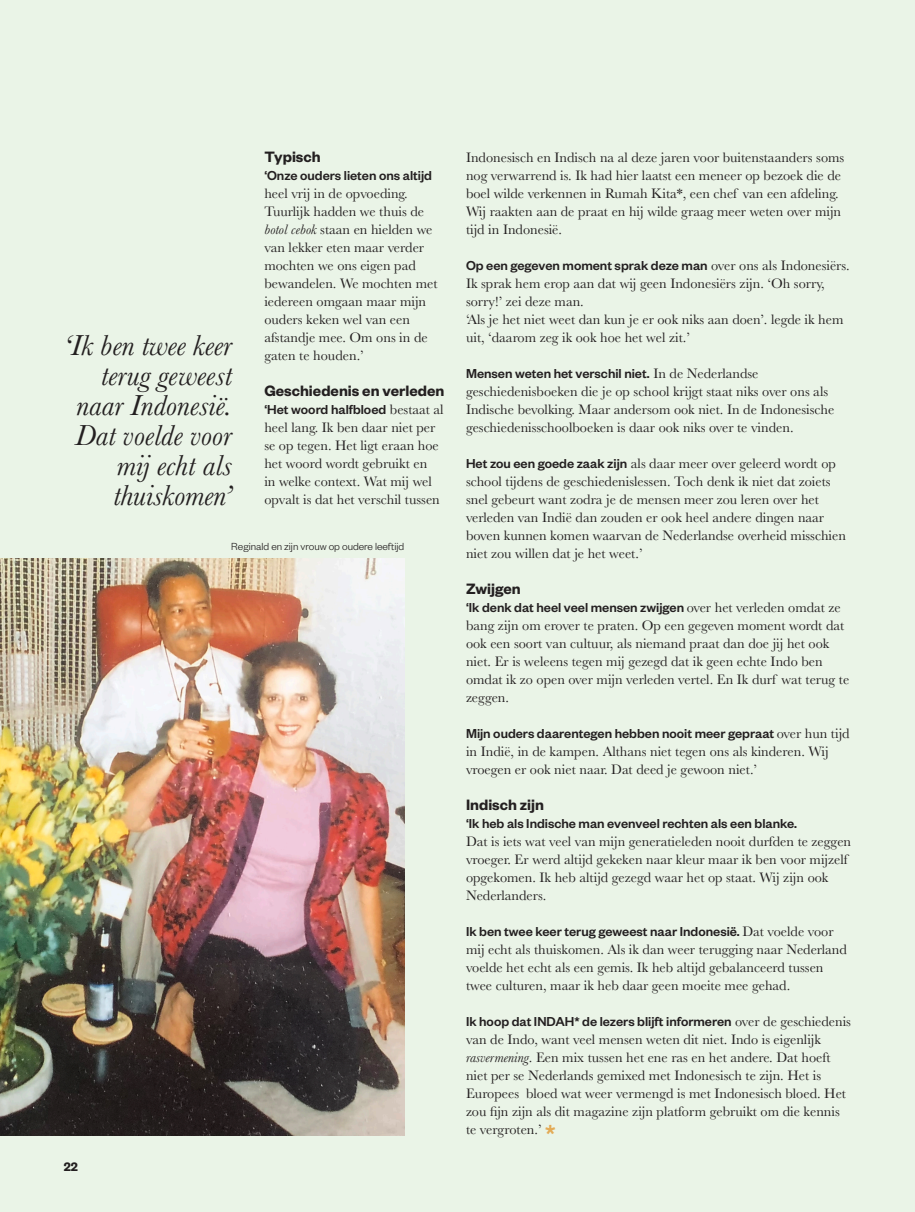
<style>
.page{position:relative;width:915px;height:1212px;background:#fff}
.page>*{position:absolute;margin:0;border:0;box-sizing:border-box;transform-origin:0 0}
.Streamer_Baskerville{font:italic 30px/30px "Baskerville";color:#231f20;text-align:right}
.Tussenkop{font:600 16.5px "Founders Grotesk";color:#231f20}
.Platte_tekst_Baskerv{font:14.25px/18px "Baskerville";color:#231f20}
.t1{font:600 13.5px "Founders Grotesk";color:#231f20}
.Fotobijschrift{font:300 11.25px "Founders Grotesk";color:#231f20}
.s1{font-family:"Founders Grotesk";font-weight:500}
.s2{font-style:italic}
.s3{font-family:"Founders Grotesk";font-weight:500;font-size:28.5px;color:#e3ab57}
</style>
<div class="page">
<div style="left:0;top:0;width:914px;height:1212px;background:#eaf4e7"></div>
<img style="left:0;top:558px;width:404px;height:577px">
<p class="Tussenkop" style="left:264px;top:146px;width:58px">Typisch</p>
<p class="Platte_tekst_Baskerv" style="left:264px;top:167px;width:175px"><span class="s1">‘Onze ouders lieten ons altijd </span>heel vrij in de opvoeding.<br>Tuurlijk hadden we thuis de <span class="s2">botol cebok</span> staan en hielden we van lekker eten maar verder mochten we ons eigen pad bewandelen. We mochten met iedereen omgaan maar mijn ouders keken wel van een afstandje mee. Om ons in de gaten te houden.’</p>
<p class="Tussenkop" style="left:264px;top:380px;width:181px">Geschiedenis en verleden</p>
<p class="Platte_tekst_Baskerv" style="left:264px;top:401px;width:181px"><span class="s1">‘Het woord halfbloed</span> bestaat al heel lang. Ik ben daar niet per se op tegen. Het ligt eraan hoe het woord wordt gebruikt en<br>in welke context. Wat mij wel opvalt is dat het verschil tussen</p>
<p class="Streamer_Baskerville" style="left:64px;top:330px;width:170px">‘Ik ben twee keer terug geweest naar Indonesië.<br>Dat voelde voor mij echt als thuiskomen’</p>
<p class="Fotobijschrift" style="left:231px;top:540px;width:174px">Reginald en zijn vrouw op oudere leeftijd</p>
<p class="t1" style="left:64px;top:1158px;width:16px">22</p>
<p class="Platte_tekst_Baskerv" style="left:466px;top:149px;width:379px">Indonesisch en Indisch na al deze jaren voor buitenstaanders soms nog verwarrend is. Ik had hier laatst een meneer op bezoek die de boel wilde verkennen in Rumah Kita*, een chef van een afdeling.<br>Wij raakten aan de praat en hij wilde graag meer weten over mijn tijd in Indonesië.</p>
<p class="Platte_tekst_Baskerv" style="left:466px;top:257px;width:385px"><span class="s1">Op een gegeven moment sprak deze man</span> over ons als Indonesiërs.<br>Ik sprak hem erop aan dat wij geen Indonesiërs zijn. ‘Oh sorry, sorry!’ zei deze man.</p>
<p class="Platte_tekst_Baskerv" style="left:466px;top:311px;width:379px">‘Als je het niet weet dan kun je er ook niks aan doen’. legde ik hem uit, ‘daarom zeg ik ook hoe het wel zit.’</p>
<p class="Platte_tekst_Baskerv" style="left:466px;top:365px;width:369px"><span class="s1">Mensen weten het verschil niet.</span> In de Nederlandse geschiedenisboeken die je op school krijgt staat niks over ons als Indische bevolking. Maar andersom ook niet. In de Indonesische geschiedenisschoolboeken is daar ook niks over te vinden.</p>
<p class="Platte_tekst_Baskerv" style="left:466px;top:455px;width:381px"><span class="s1">Het zou een goede zaak zijn</span> als daar meer over geleerd wordt op school tijdens de geschiedenislessen. Toch denk ik niet dat zoiets snel gebeurt want zodra je de mensen meer zou leren over het verleden van Indië dan zouden er ook heel andere dingen naar boven kunnen komen waarvan de Nederlandse overheid misschien niet zou willen dat je het weet.’</p>
<p class="Tussenkop" style="left:466px;top:578px;width:56px">Zwijgen</p>
<p class="Platte_tekst_Baskerv" style="left:466px;top:599px;width:384px"><span class="s1">‘Ik denk dat heel veel mensen zwijgen</span> over het verleden omdat ze bang zijn om erover te praten. Op een gegeven moment wordt dat ook een soort van cultuur, als niemand praat dan doe jij het ook niet. Er is weleens tegen mij gezegd dat ik geen echte Indo ben omdat ik zo open over mijn verleden vertel. En Ik durf wat terug te zeggen.</p>
<p class="Platte_tekst_Baskerv" style="left:466px;top:725px;width:385px"><span class="s1">Mijn ouders daarentegen hebben nooit meer gepraat</span> over hun tijd in Indië, in de kampen. Althans niet tegen ons als kinderen. Wij vroegen er ook niet naar. Dat deed je gewoon niet.’</p>
<p class="Tussenkop" style="left:466px;top:794px;width:79px">Indisch zijn</p>
<p class="Platte_tekst_Baskerv" style="left:466px;top:815px;width:386px"><span class="s1">‘Ik heb als Indische man evenveel rechten als een blanke.<br></span>Dat is iets wat veel van mijn generatieleden nooit durfden te zeggen vroeger. Er werd altijd gekeken naar kleur maar ik ben voor mijzelf opgekomen. Ik heb altijd gezegd waar het op staat. Wij zijn ook Nederlanders.</p>
<p class="Platte_tekst_Baskerv" style="left:466px;top:923px;width:382px"><span class="s1">Ik ben twee keer terug geweest naar Indonesië.</span> Dat voelde voor mij echt als thuiskomen. Als ik dan weer terugging naar Nederland voelde het echt als een gemis. Ik heb altijd gebalanceerd tussen twee culturen, maar ik heb daar geen moeite mee gehad.</p>
<p class="Platte_tekst_Baskerv" style="left:466px;top:1013px;width:386px"><span class="s1">Ik hoop dat INDAH* de lezers blijft informeren</span> over de geschiedenis van de Indo, want veel mensen weten dit niet. Indo is eigenlijk <span class="s2">rasvermening</span>. Een mix tussen het ene ras en het andere. Dat hoeft niet per se Nederlands gemixed met Indonesisch te zijn. Het is Europees bloed wat weer vermengd is met Indonesisch bloed. Het zou fijn zijn als dit magazine zijn platform gebruikt om die kennis te vergroten.’ <span class="s3">*</span></p>
</div>
